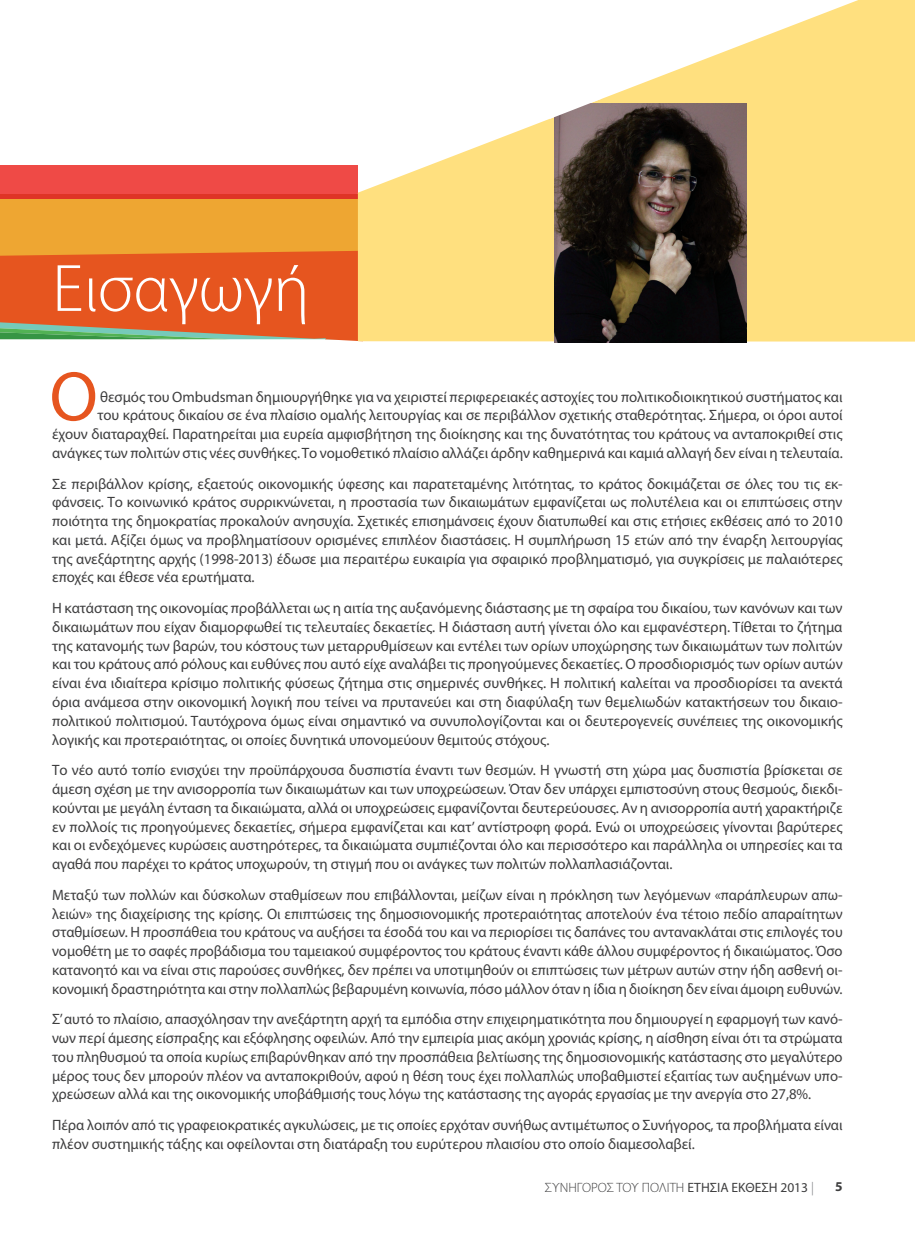
<style>
.page{position:relative;width:915px;height:1255px;background:#fff}
.page>*{position:absolute;margin:0;border:0;box-sizing:border-box;transform-origin:0 0}
.t1{font:70.65px "Myriad Pro";color:#e6551f}
.t2{font:300 67.5px "Myriad Pro";color:#fff}
.t3{font:15px/18.8px "Myriad Pro";letter-spacing:-.005em;color:#3e3e3f;text-align:justify}
.t4{font:300 13.5px "Myriad Pro";color:#3e3e3f}
.t5{font:700 13.5px "Myriad Pro";color:#3e3e3f}
.s1{font-weight:400}
.s2{color:#76787b}
</style>
<div class="page">
<div style="left:0;top:166px;width:357px;height:28px;background:#ef4a46"></div>
<svg style="left:0;top:194px;width:358px;height:147px;background:#e2782e"></svg>
<svg style="left:358px;top:0;width:556px;height:341px;fill:#ffe07f"></svg>
<img style="left:554px;top:104px;width:192px;height:238px">
<svg style="left:540px;top:85px;width:61px;height:34px"></svg>
<p class="t2" style="left:52px;top:251px;width:259px">Εισαγωγή</p>
<p class="t1" style="left:50px;top:353px;width:50px">O</p>
<p class="t3" style="left:52px;top:387px;width:791px;text-align:right">θεσμός του Ombudsman δημιουργήθηκε για να χειριστεί περιφερειακές αστοχίες του πολιτικοδιοικητικού συστήματος και<br>του κράτους δικαίου σε ένα πλαίσιο ομαλής λειτουργίας και σε περιβάλλον σχετικής σταθερότητας. Σήμερα, οι όροι αυτοί<br>έχουν διαταραχθεί. Παρατηρείται μια ευρεία αμφισβήτηση της διοίκησης και της δυνατότητας του κράτους να ανταποκριθεί στις ανάγκες των πολιτών στις νέες συνθήκες. Το νομοθετικό πλαίσιο αλλάζει άρδην καθημερινά και καμιά αλλαγή δεν είναι η τελευταία.</p>
<p class="t3" style="left:52px;top:474px;width:791px">Σε περιβάλλον κρίσης, εξαετούς οικονομικής ύφεσης και παρατεταμένης λιτότητας, το κράτος δοκιμάζεται σε όλες του τις εκ&shy;φάνσεις. Το κοινωνικό κράτος συρρικνώνεται, η προστασία των δικαιωμάτων εμφανίζεται ως πολυτέλεια και οι επιπτώσεις στην ποιότητα της δημοκρατίας προκαλούν ανησυχία. Σχετικές επισημάνσεις έχουν διατυπωθεί και στις ετήσιες εκθέσεις από το 2010 και μετά. Αξίζει όμως να προβληματίσουν ορισμένες επιπλέον διαστάσεις. Η συμπλήρωση 15 ετών από την έναρξη λειτουργίας της ανεξάρτητης αρχής (1998-2013) έδωσε μια περαιτέρω ευκαιρία για σφαιρικό προβληματισμό, για συγκρίσεις με παλαιότερες εποχές και έθεσε νέα ερωτήματα.</p>
<p class="t3" style="left:52px;top:598px;width:791px">Η κατάσταση της οικονομίας προβάλλεται ως η αιτία της αυξανόμενης διάστασης με τη σφαίρα του δικαίου, των κανόνων και των δικαιωμάτων που είχαν διαμορφωθεί τις τελευταίες δεκαετίες. Η διάσταση αυτή γίνεται όλο και εμφανέστερη. Τίθεται το ζήτημα της κατανομής των βαρών, του κόστους των μεταρρυθμίσεων και εντέλει των ορίων υποχώρησης των δικαιωμάτων των πολιτών και του κράτους από ρόλους και ευθύνες που αυτό είχε αναλάβει τις προηγούμενες δεκαετίες. Ο προσδιορισμός των ορίων αυτών είναι ένα ιδιαίτερα κρίσιμο πολιτικής φύσεως ζήτημα στις σημερινές συνθήκες. Η πολιτική καλείται να προσδιορίσει τα ανεκτά όρια ανάμεσα στην οικονομική λογική που τείνει να πρυτανεύει και στη διαφύλαξη των θεμελιωδών κατακτήσεων του δικαιο&shy;πολιτικού πολιτισμού. Ταυτόχρονα όμως είναι σημαντικό να συνυπολογίζονται και οι δευτερογενείς συνέπειες της οικονομικής λογικής και προτεραιότητας, οι οποίες δυνητικά υπονομεύουν θεμιτούς στόχους.</p>
<p class="t3" style="left:52px;top:760px;width:791px">Το νέο αυτό τοπίο ενισχύει την προϋπάρχουσα δυσπιστία έναντι των θεσμών. Η γνωστή στη χώρα μας δυσπιστία βρίσκεται σε άμεση σχέση με την ανισορροπία των δικαιωμάτων και των υποχρεώσεων. Όταν δεν υπάρχει εμπιστοσύνη στους θεσμούς, διεκδι&shy;κούνται με μεγάλη ένταση τα δικαιώματα, αλλά οι υποχρεώσεις εμφανίζονται δευτερεύουσες. Αν η ανισορροπία αυτή χαρακτήριζε εν πολλοίς τις προηγούμενες δεκαετίες, σήμερα εμφανίζεται και κατ’ αντίστροφη φορά. Ενώ οι υποχρεώσεις γίνονται βαρύτερες και οι ενδεχόμενες κυρώσεις αυστηρότερες, τα δικαιώματα συμπιέζονται όλο και περισσότερο και παράλληλα οι υπηρεσίες και τα αγαθά που παρέχει το κράτος υποχωρούν, τη στιγμή που οι ανάγκες των πολιτών πολλαπλασιάζονται.</p>
<p class="t3" style="left:52px;top:885px;width:791px">Μεταξύ των πολλών και δύσκολων σταθμίσεων που επιβάλλονται, μείζων είναι η πρόκληση των λεγόμενων «παράπλευρων απω&shy;λειών» της διαχείρισης της κρίσης. Οι επιπτώσεις της δημοσιονομικής προτεραιότητας αποτελούν ένα τέτοιο πεδίο απαραίτητων σταθμίσεων. Η προσπάθεια του κράτους να αυξήσει τα έσοδά του και να περιορίσει τις δαπάνες του αντανακλάται στις επιλογές του νομοθέτη με το σαφές προβάδισμα του ταμειακού συμφέροντος του κράτους έναντι κάθε άλλου συμφέροντος ή δικαιώματος. Όσο κατανοητό και να είναι στις παρούσες συνθήκες, δεν πρέπει να υποτιμηθούν οι επιπτώσεις των μέτρων αυτών στην ήδη ασθενή οι&shy;κονομική δραστηριότητα και στην πολλαπλώς βεβαρυμένη κοινωνία, πόσο μάλλον όταν η ίδια η διοίκηση δεν είναι άμοιρη ευθυνών.</p>
<p class="t3" style="left:52px;top:1009px;width:791px">Σ’ αυτό το πλαίσιο, απασχόλησαν την ανεξάρτητη αρχή τα εμπόδια στην επιχειρηματικότητα που δημιουργεί η εφαρμογή των κανό&shy;νων περί άμεσης είσπραξης και εξόφλησης οφειλών. Από την εμπειρία μιας ακόμη χρονιάς κρίσης, η αίσθηση είναι ότι τα στρώματα του πληθυσμού τα οποία κυρίως επιβαρύνθηκαν από την προσπάθεια βελτίωσης της δημοσιονομικής κατάστασης στο μεγαλύτερο μέρος τους δεν μπορούν πλέον να ανταποκριθούν, αφού η θέση τους έχει πολλαπλώς υποβαθμιστεί εξαιτίας των αυξημένων υπο&shy;χρεώσεων αλλά και της οικονομικής υποβάθμισής τους λόγω της κατάστασης της αγοράς εργασίας με την ανεργία στο 27,8%.</p>
<p class="t3" style="left:52px;top:1115px;width:791px">Πέρα λοιπόν από τις γραφειοκρατικές αγκυλώσεις, με τις οποίες ερχόταν συνήθως αντιμέτωπος ο Συνήγορος, τα προβλήματα είναι πλέον συστημικής τάξης και οφείλονται στη διατάραξη του ευρύτερου πλαισίου στο οποίο διαμεσολαβεί.</p>
<p class="t4" style="left:544px;top:1179px;width:270px">ΣΥΝΗΓΟΡΟΣ ΤΟΥ ΠΟΛΙΤΗ <span class="s1">ΕΤΗΣΙΑ ΕΚΘΕΣΗ 2013</span> <span class="s2">|</span></p>
<p class="t5" style="left:834px;top:1177px;width:9px">5</p>
</div>
